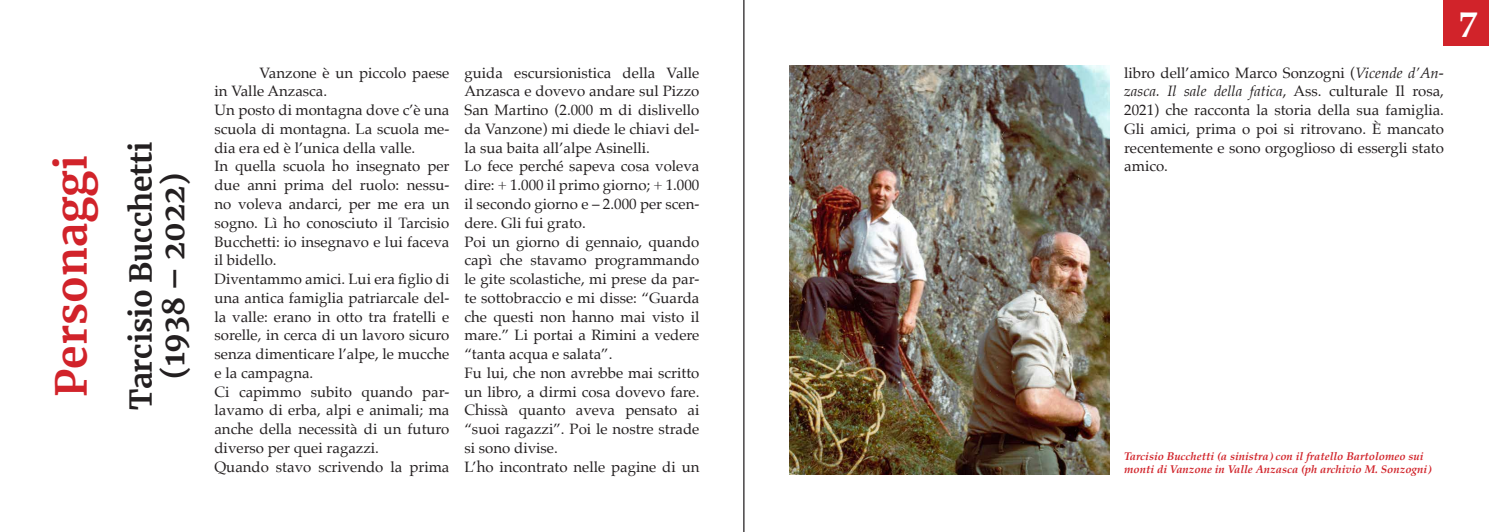
<style>
.page{position:relative;width:1489px;height:532px;background:#fff}
.page>*{position:absolute;margin:0;border:0;box-sizing:border-box;transform-origin:0 0}
.t1{font:700 42.5px "Merriweather";color:#d1232a}
.t2{font:700 37.5px "Palatino";color:#fff}
.t3{font:700 30px "Merriweather";letter-spacing:-.01em;color:#231f20}
.t4{font:15px/18.8px "Palatino";color:#231f20;text-align:justify}
.t5{font:italic 700 11.25px/13.5px "Palatino";color:#d1232a}
.s1{font-style:italic}
</style>
<div class="page">
<hr style="left:743px;top:0;width:1px;height:531px;background:#231f20">
<div style="left:1443px;top:0;width:45px;height:45px;background:#d1232a"></div>
<img style="left:789px;top:65px;width:320px;height:409px">
<p class="t1" style="left:42px;top:396px;width:242px;rotate:-90deg">Personaggi</p>
<p class="t3" style="left:120px;top:410px;width:270px;rotate:-90deg">Tarcisio Bucchetti</p>
<p class="t3" style="left:153px;top:379px;width:207px;rotate:-90deg">(1938 – 2022)</p>
<p class="t4" style="left:214px;top:63px;width:236px;text-indent:45px">Vanzone è un piccolo paese in Valle Anzasca.</p>
<p class="t4" style="left:214px;top:100px;width:236px">Un posto di montagna dove c’è una scuola di montagna. La scuola me&shy;dia era ed è l’unica della valle.</p>
<p class="t4" style="left:214px;top:157px;width:236px">In quella scuola ho insegnato per due anni prima del ruolo: nessu&shy;no voleva andarci, per me era un sogno. Lì ho conosciuto il Tarcisio Bucchetti: io insegnavo e lui faceva il bidello.</p>
<p class="t4" style="left:214px;top:269px;width:236px">Diventammo amici. Lui era figlio di una antica famiglia patriarcale del&shy;la valle: erano in otto tra fratelli e sorelle, in cerca di un lavoro sicuro senza dimenticare l’alpe, le mucche e la campagna.</p>
<p class="t4" style="left:214px;top:382px;width:236px">Ci capimmo subito quando par&shy;lavamo di erba, alpi e animali; ma anche della necessità di un futuro diverso per quei ragazzi.</p>
<p class="t4" style="left:214px;top:457px;width:236px">Quando stavo scrivendo la prima</p>
<p class="t4" style="left:464px;top:63px;width:236px">guida escursionistica della Valle Anzasca e dovevo andare sul Pizzo San Martino (2.000 m di dislivello da Vanzone) mi diede le chiavi del&shy;la sua baita all’alpe Asinelli.</p>
<p class="t4" style="left:464px;top:157px;width:236px">Lo fece perché sapeva cosa voleva dire: + 1.000 il primo giorno; + 1.000 il secondo giorno e – 2.000 per scen&shy;dere. Gli fui grato.</p>
<p class="t4" style="left:464px;top:232px;width:236px">Poi un giorno di gennaio, quando capì che stavamo programmando le gite scolastiche, mi prese da par&shy;te sottobraccio e mi disse: “Guarda che questi non hanno mai visto il mare.” Li portai a Rimini a vedere “tanta acqua e salata”.</p>
<p class="t4" style="left:464px;top:363px;width:236px">Fu lui, che non avrebbe mai scritto un libro, a dirmi cosa dovevo fare.<br>Chissà quanto aveva pensato ai “suoi ragazzi”. Poi le nostre strade si sono divise.</p>
<p class="t4" style="left:464px;top:457px;width:236px">L’ho incontrato nelle pagine di un</p>
<p class="t4" style="left:1124px;top:63px;width:321px">libro dell’amico Marco Sonzogni (<span class="s1">Vicende d’An&shy;zasca. Il sale della fatica</span>, Ass. culturale Il rosa, 2021) che racconta la storia della sua famiglia.<br>Gli amici, prima o poi si ritrovano. È mancato recentemente e sono orgoglioso di essergli stato amico.</p>
<p class="t2" style="left:1458px;top:-7px;width:20px">7</p>
<p class="t5" style="left:1124px;top:449px;width:308px">Tarcisio Bucchetti (a sinistra) con il fratello Bartolomeo sui monti di Vanzone in Valle Anzasca (ph archivio M. Sonzogni)</p>
</div>
